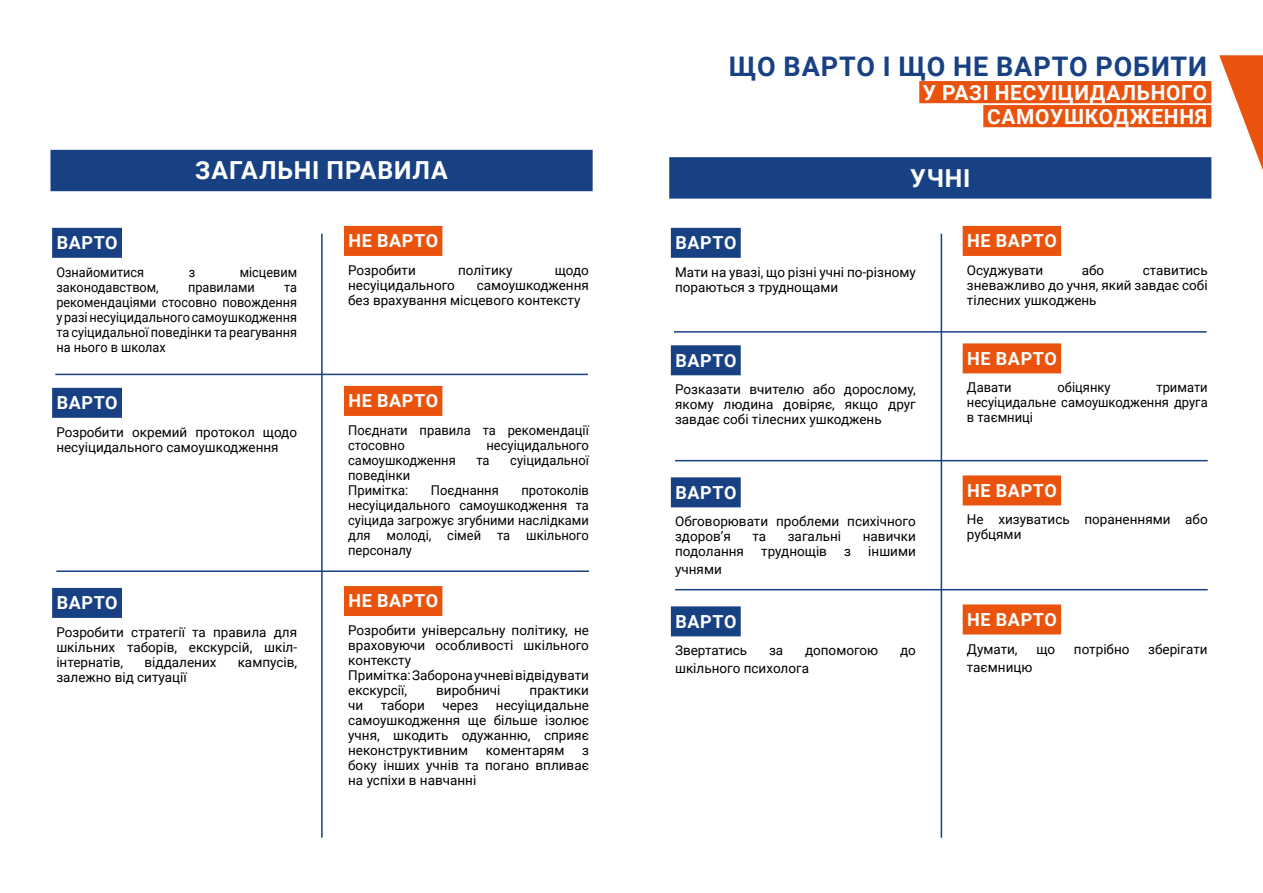
<style>
.page{position:relative;width:1263px;height:893px;background:#fff}
.page>*{position:absolute;margin:0;border:0;box-sizing:border-box;transform-origin:0 0}
.t1{font:700 27px "Roboto";letter-spacing:.035em;color:#184184}
.t2{font:700 24.9px "Roboto";letter-spacing:.035em;color:#fff}
.t3{font:700 20.85px/24px "Roboto";letter-spacing:.035em;color:#fff;text-align:right}
.t4{font:700 18px "Roboto";letter-spacing:.035em;color:#fff}
.t5{font:13.5px/15px "Roboto";color:#000}
.t6{font:13.5px/15px "Roboto";color:#000;scale:.96 1}
.t7{font:13.5px/15px "Roboto";color:#000;text-align:justify;scale:.94 1}
</style>
<div class="page">
<div style="left:52px;top:228px;width:70px;height:30px;background:#184184"></div>
<div style="left:344px;top:226px;width:98px;height:30px;background:#e9530e"></div>
<div style="left:52px;top:588px;width:70px;height:30px;background:#184184"></div>
<div style="left:344px;top:586px;width:98px;height:30px;background:#e9530e"></div>
<div style="left:52px;top:388px;width:70px;height:30px;background:#184184"></div>
<div style="left:344px;top:386px;width:98px;height:30px;background:#e9530e"></div>
<hr style="left:55px;top:374px;width:533px;height:1px;background:#184184">
<hr style="left:56px;top:570px;width:533px;height:2px;background:#184184">
<hr style="left:321px;top:234px;width:2px;height:604px;background:#184184">
<div style="left:50px;top:150px;width:543px;height:41px;background:#184184"></div>
<div style="left:919px;top:81px;width:292px;height:22px;background:#e9530e"></div>
<div style="left:983px;top:105px;width:228px;height:22px;background:#e9530e"></div>
<svg style="left:1219px;top:55px;width:44px;height:115px"></svg>
<div style="left:671px;top:228px;width:70px;height:30px;background:#184184"></div>
<div style="left:963px;top:226px;width:98px;height:30px;background:#e9530e"></div>
<div style="left:671px;top:477px;width:70px;height:30px;background:#184184"></div>
<div style="left:963px;top:475px;width:98px;height:30px;background:#e9530e"></div>
<div style="left:671px;top:606px;width:70px;height:30px;background:#184184"></div>
<div style="left:963px;top:604px;width:98px;height:30px;background:#e9530e"></div>
<div style="left:671px;top:345px;width:70px;height:30px;background:#184184"></div>
<div style="left:963px;top:343px;width:98px;height:30px;background:#e9530e"></div>
<hr style="left:674px;top:331px;width:532px;height:2px;background:#184184">
<hr style="left:675px;top:460px;width:533px;height:1px;background:#184184">
<hr style="left:675px;top:589px;width:533px;height:1px;background:#184184">
<hr style="left:941px;top:234px;width:1px;height:604px;background:#184184">
<div style="left:669px;top:157px;width:542px;height:42px;background:#184184"></div>
<h2 class="t2" style="left:195px;top:153px;width:254px">ЗАГАЛЬНІ ПРАВИЛА</h2>
<h3 class="t4" style="left:57px;top:230px;width:63px">ВАРТО</h3>
<p class="t7" style="left:56px;top:264px;width:95px">Ознайомитися</p>
<p class="t7" style="left:189px;top:264px;width:8px">з</p>
<p class="t7" style="left:240px;top:264px;width:63px">місцевим</p>
<p class="t7" style="left:56px;top:279px;width:110px">законодавством,</p>
<p class="t7" style="left:188px;top:279px;width:73px">правилами</p>
<p class="t7" style="left:56px;top:279px;width:258px;text-indent:228px">та рекомендаціями стосовно повождення у разі несуіцидального самоушкодження та суіцидальної поведінки та реагування на нього в школах</p>
<h3 class="t4" style="left:57px;top:390px;width:63px">ВАРТО</h3>
<p class="t5" style="left:56px;top:424px;width:242px">Розробити окремий протокол щодо несуіцидального самоушкодження</p>
<h3 class="t4" style="left:57px;top:590px;width:63px">ВАРТО</h3>
<p class="t5" style="left:56px;top:624px;width:242px;text-align:justify">Розробити стратегії та правила для шкільних таборів, екскурсій, шкіл&shy;інтернатів,</p>
<p class="t5" style="left:144px;top:654px;width:73px">віддалених</p>
<p class="t5" style="left:238px;top:654px;width:61px">кампусів,</p>
<p class="t5" style="left:56px;top:669px;width:132px">залежно від ситуації</p>
<h3 class="t4" style="left:348px;top:228px;width:91px">НЕ ВАРТО</h3>
<p class="t5" style="left:348px;top:262px;width:69px">Розробити</p>
<p class="t5" style="left:458px;top:262px;width:56px">політику</p>
<p class="t5" style="left:555px;top:262px;width:36px">щодо</p>
<p class="t5" style="left:348px;top:277px;width:108px">несуіцидального</p>
<p class="t5" style="left:348px;top:277px;width:242px;text-indent:129px">самоушкодження без врахування місцевого контексту</p>
<h3 class="t4" style="left:348px;top:388px;width:91px">НЕ ВАРТО</h3>
<p class="t6" style="left:348px;top:422px;width:252px">Поєднати правила та рекомендації стосовно</p>
<p class="t6" style="left:486px;top:437px;width:108px">несуіцидального</p>
<p class="t6" style="left:348px;top:452px;width:114px">самоушкодження</p>
<p class="t6" style="left:476px;top:452px;width:15px">та</p>
<p class="t6" style="left:510px;top:452px;width:83px">суіцидальної</p>
<p class="t6" style="left:348px;top:467px;width:66px">поведінки<br>Примітка:</p>
<p class="t6" style="left:348px;top:482px;width:252px;text-align:justify;text-indent:173px">протоколів несуіцидального самоушкодження та суіцида загрожує згубними наслідками для молоді, сімей та шкільного персоналу</p>
<p class="t6" style="left:431px;top:482px;width:72px">Поєднання</p>
<h3 class="t4" style="left:348px;top:588px;width:91px">НЕ ВАРТО</h3>
<p class="t5" style="left:348px;top:622px;width:242px">Розробити універсальну політику, не враховуючи особливості шкільного контексту<br>Примітка: Заборона учневі відвідувати екскурсії,</p>
<p class="t5" style="left:436px;top:682px;width:66px">виробничі</p>
<p class="t5" style="left:530px;top:682px;width:61px">практики</p>
<p class="t5" style="left:348px;top:697px;width:17px">чи</p>
<p class="t5" style="left:381px;top:697px;width:46px">табори</p>
<p class="t5" style="left:442px;top:697px;width:38px">через</p>
<p class="t5" style="left:348px;top:697px;width:242px;text-align:justify;text-indent:148px">несуіцидальне самоушкодження ще більше ізолює учня, шкодить одужанню, сприяє неконструктивним</p>
<p class="t5" style="left:348px;top:742px;width:242px;text-align:justify;text-indent:234px">з боку інших учнів та погано впливає на успіхи в навчанні</p>
<p class="t5" style="left:486px;top:742px;width:80px">коментарям</p>
<h1 class="t1" style="left:729px;top:47px;width:480px">ЩО ВАРТО І ЩО НЕ ВАРТО РОБИТИ</h1>
<h3 class="t3" style="left:923px;top:79px;width:286px">У РАЗІ НЕСУІЦИДАЛЬНОГО<br>САМОУШКОДЖЕННЯ</h3>
<h2 class="t2" style="left:910px;top:160px;width:62px">УЧНІ</h2>
<h3 class="t4" style="left:675px;top:230px;width:63px">ВАРТО</h3>
<p class="t5" style="left:675px;top:264px;width:242px">Мати на увазі, що різні учні по-різному пораються з труднощами</p>
<h3 class="t4" style="left:675px;top:348px;width:63px">ВАРТО</h3>
<p class="t5" style="left:675px;top:382px;width:242px;text-align:justify">Розказати вчителю або дорослому, якому людина довіряє, якщо друг завдає собі тілесних ушкоджень</p>
<h3 class="t4" style="left:675px;top:480px;width:63px">ВАРТО</h3>
<p class="t5" style="left:675px;top:514px;width:242px">Обговорювати проблеми психічного здоров’я</p>
<p class="t5" style="left:752px;top:529px;width:15px">та</p>
<p class="t5" style="left:788px;top:529px;width:55px">загальні</p>
<p class="t5" style="left:863px;top:529px;width:55px">навички</p>
<p class="t5" style="left:675px;top:544px;width:70px">подолання</p>
<p class="t5" style="left:761px;top:544px;width:67px">труднощів</p>
<p class="t5" style="left:844px;top:544px;width:8px">з</p>
<p class="t5" style="left:868px;top:544px;width:49px">іншими</p>
<p class="t5" style="left:675px;top:562px;width:48px">учнями</p>
<h3 class="t4" style="left:675px;top:609px;width:63px">ВАРТО</h3>
<p class="t5" style="left:675px;top:643px;width:74px">Звертатись</p>
<p class="t5" style="left:769px;top:643px;width:16px">за</p>
<p class="t5" style="left:805px;top:643px;width:75px">допомогою</p>
<p class="t5" style="left:900px;top:643px;width:17px">до</p>
<p class="t5" style="left:675px;top:661px;width:135px">шкільного психолога</p>
<h3 class="t4" style="left:967px;top:228px;width:91px">НЕ ВАРТО</h3>
<p class="t5" style="left:967px;top:262px;width:78px">Осуджувати</p>
<p class="t5" style="left:1082px;top:262px;width:24px">або</p>
<p class="t5" style="left:967px;top:262px;width:242px;text-align:justify;text-indent:176px">ставитись зневажливо до учня, який завдає собі тілесних ушкоджень</p>
<h3 class="t4" style="left:967px;top:346px;width:91px">НЕ ВАРТО</h3>
<p class="t6" style="left:967px;top:380px;width:48px">Давати</p>
<p class="t6" style="left:1057px;top:380px;width:57px">обіцянку</p>
<p class="t6" style="left:967px;top:380px;width:252px;text-align:justify;text-indent:190px">тримати несуіцидальне самоушкодження друга в таємниці</p>
<h3 class="t4" style="left:967px;top:478px;width:91px">НЕ ВАРТО</h3>
<p class="t5" style="left:967px;top:512px;width:242px">Не хизуватись пораненнями або рубцями</p>
<h3 class="t4" style="left:967px;top:607px;width:91px">НЕ ВАРТО</h3>
<p class="t5" style="left:967px;top:641px;width:52px">Думати,</p>
<p class="t5" style="left:1036px;top:641px;width:20px">що</p>
<p class="t5" style="left:1074px;top:641px;width:57px">потрібно</p>
<p class="t5" style="left:1148px;top:641px;width:61px">зберігати</p>
<p class="t5" style="left:967px;top:659px;width:67px">таємницю</p>
</div>
